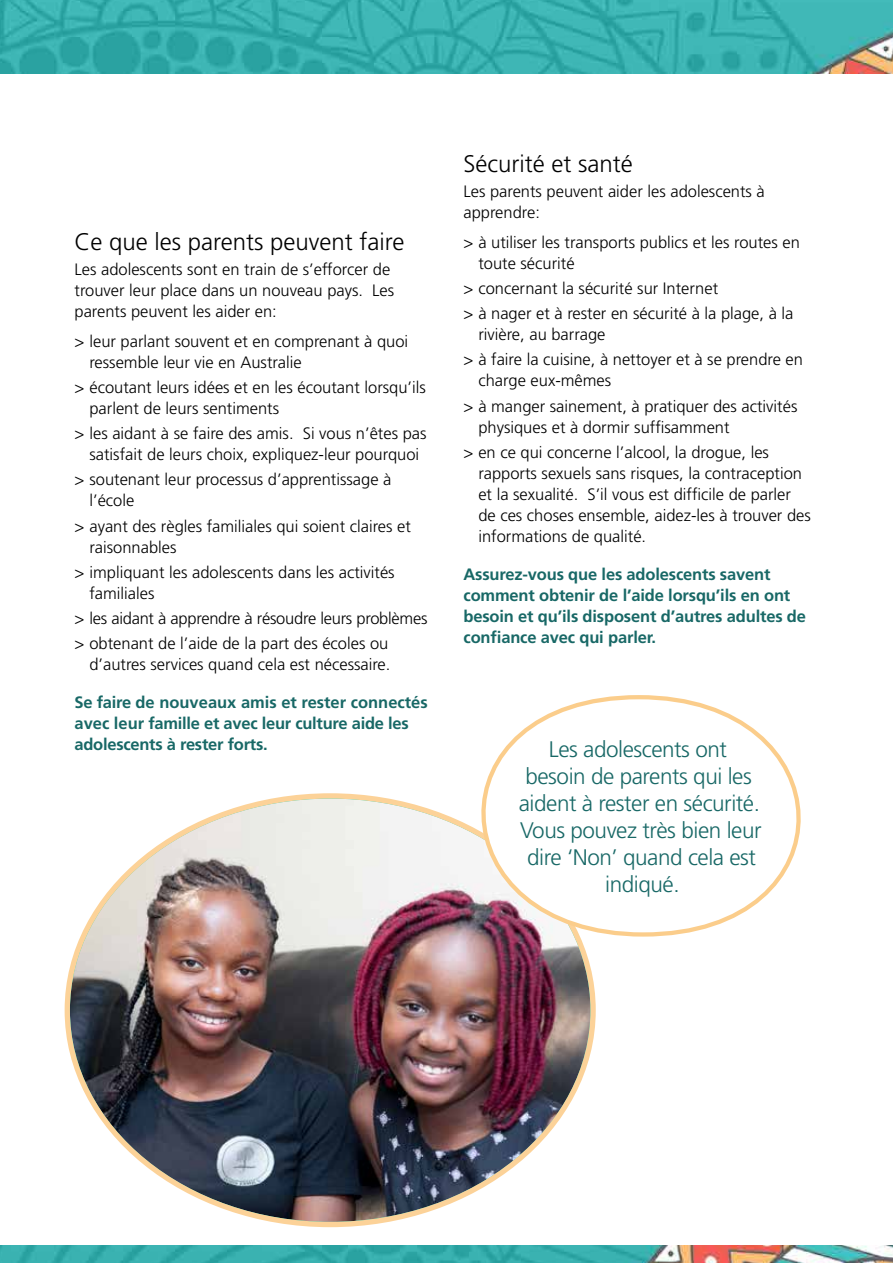
<style>
.page{position:relative;width:893px;height:1263px;background:#fff}
.page>*{position:absolute;margin:0;border:0;box-sizing:border-box;transform-origin:0 0}
.t1{font:300 24px "Frutiger";color:#000}
.t2{font:300 22.5px/27px "Frutiger";letter-spacing:-.02em;color:#186866;text-align:center}
.t3{font:300 16.5px/21px "Frutiger";color:#000}
.t4{font:700 16.5px/21px "Frutiger";letter-spacing:-.01em;color:#186866}
</style>
<div class="page">
<img style="left:0;top:0;width:893px;height:74px">
<img style="left:0;top:1245px;width:893px;height:18px">
<img style="left:70px;top:798px;width:520px;height:424px">
<svg style="left:427px;top:695px;width:374px;height:244px"></svg>
<h1 class="t1" style="left:75px;top:228px;width:331px">Ce que les parents peuvent faire</h1>
<p class="t3" style="left:75px;top:259px;width:321px">Les adolescents sont en train de s’efforcer de trouver leur place dans un nouveau pays. Les parents peuvent les aider en:</p>
<p class="t3" style="left:89px;top:330px;width:320px;text-indent:-15px">&gt; leur parlant souvent et en comprenant à quoi ressemble leur vie en Australie</p>
<p class="t3" style="left:89px;top:377px;width:338px;text-indent:-15px">&gt; écoutant leurs idées et en les écoutant lorsqu’ils parlent de leurs sentiments</p>
<p class="t3" style="left:75px;top:423px;width:353px;text-align:center">&gt; les aidant à se faire des amis. Si vous n’êtes pas satisfait de leurs choix, expliquez-leur pourquoi</p>
<p class="t3" style="left:89px;top:469px;width:303px;text-indent:-15px">&gt; soutenant leur processus d’apprentissage à l’école</p>
<p class="t3" style="left:89px;top:515px;width:323px;text-indent:-15px">&gt; ayant des règles familiales qui soient claires et raisonnables</p>
<p class="t3" style="left:89px;top:562px;width:307px;text-indent:-15px">&gt; impliquant les adolescents dans les activités familiales</p>
<p class="t3" style="left:75px;top:606px;width:354px;line-height:25.2px">&gt; les aidant à apprendre à résoudre leurs problèmes &gt; obtenant de l’aide de la part des écoles ou</p>
<p class="t3" style="left:89px;top:654px;width:303px">d’autres services quand cela est nécessaire.</p>
<p class="t4" style="left:75px;top:692px;width:355px">Se faire de nouveaux amis et rester connectés avec leur famille et avec leur culture aide les adolescents à rester forts.</p>
<h1 class="t1" style="left:463px;top:150px;width:171px">Sécurité et santé</h1>
<p class="t3" style="left:463px;top:181px;width:303px">Les parents peuvent aider les adolescents à apprendre:</p>
<p class="t3" style="left:478px;top:231px;width:323px;text-indent:-15px">&gt; à utiliser les transports publics et les routes en toute sécurité</p>
<p class="t3" style="left:463px;top:276px;width:331px;line-height:25.2px">&gt; concernant la sécurité sur Internet<br>&gt; à nager et à rester en sécurité à la plage, à la</p>
<p class="t3" style="left:463px;top:322px;width:341px;line-height:25.2px;text-indent:15px">rivière, au barrage<br>&gt; à faire la cuisine, à nettoyer et à se prendre en</p>
<p class="t3" style="left:463px;top:368px;width:335px;line-height:25.2px;text-indent:15px">charge eux-mêmes<br>&gt; à manger sainement, à pratiquer des activités</p>
<p class="t3" style="left:463px;top:414px;width:307px;line-height:25.2px;text-indent:15px">physiques et à dormir suffisamment<br>&gt; en ce qui concerne l’alcool, la drogue, les</p>
<p class="t3" style="left:478px;top:463px;width:334px">rapports sexuels sans risques, la contraception et la sexualité. S’il vous est difficile de parler de ces choses ensemble, aidez-les à trouver des informations de qualité.</p>
<p class="t4" style="left:463px;top:564px;width:344px">Assurez-vous que les adolescents savent comment obtenir de l’aide lorsqu’ils en ont besoin et qu’ils disposent d’autres adultes de confiance avec qui parler.</p>
<h2 class="t2" style="left:519px;top:736px;width:244px">Les adolescents ont besoin de parents qui les aident à rester en sécurité.<br>Vous pouvez très bien leur dire ‘Non’ quand cela est indiqué.</h2>
</div>
